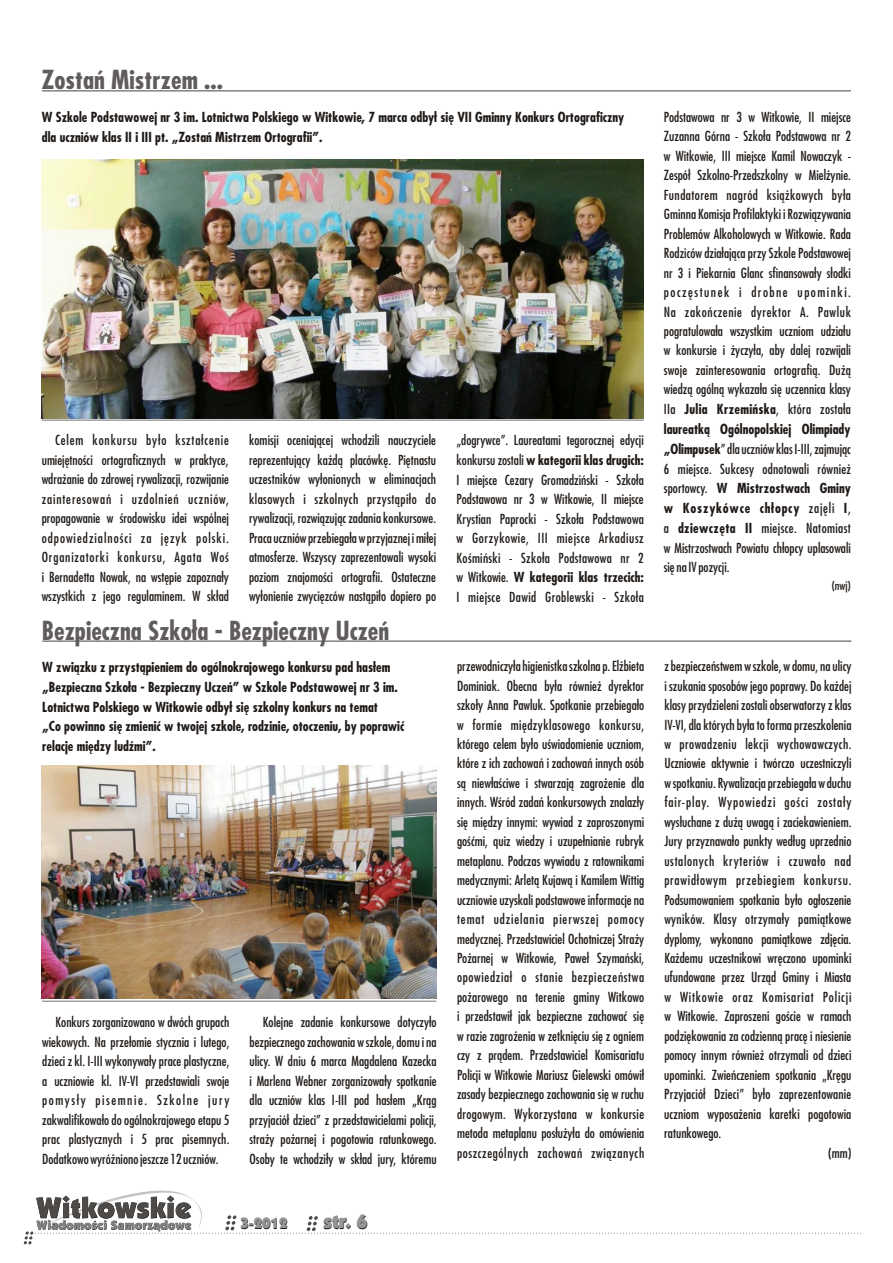
<style>
.page{position:relative;width:893px;height:1263px;background:#fff}
.page>*{position:absolute;margin:0;border:0;box-sizing:border-box;transform-origin:0 0}
.t1{font:700 25.5px "Fujiyama";color:#615c5c}
.t2{font:900 19.5px "Kabel IT Cby BT";color:#1f1a17}
.t3{font:900 15px "Kabel IT Cby BT";color:#1f1a17}
.t4{font:13.5px/19.5px "Fujiyama";color:#1f1a17;text-align:justify}
.t5{font:700 13.5px/19.8px "Fujiyama";color:#1f1a17}
.t6{font:13.5px "Fujiyama";letter-spacing:.03em;color:#1f1a17}
.t7{font:13.5px "Fujiyama";letter-spacing:.065em;color:#1f1a17}
.t8{font:13.5px "Fujiyama";letter-spacing:.02em;color:#1f1a17}
.t9{font:13.5px "Fujiyama";letter-spacing:.055em;color:#1f1a17}
.t10{font:13.5px "Fujiyama";letter-spacing:.05em;color:#1f1a17}
.t11{font:13.5px "Fujiyama";letter-spacing:.06em;color:#1f1a17}
.t12{font:12px "Fujiyama";color:#1f1a17}
.s1{font-weight:700}
</style>
<div class="page">
<svg style="left:24px;top:1190px;width:837px;height:54px"></svg>
<hr style="left:42px;top:90px;width:809px;height:2px;background:#828282">
<hr style="left:42px;top:420px;width:602px;height:1px;background:#737070">
<img style="left:42px;top:159px;width:602px;height:260px">
<hr style="left:42px;top:640px;width:809px;height:2px;background:#828282">
<hr style="left:42px;top:1001px;width:394px;height:1px;background:#737070">
<img style="left:42px;top:766px;width:394px;height:233px">
<h1 class="t1" style="left:42px;top:70px;width:183px">Zostań Mistrzem ...</h1>
<p class="t5" style="left:42px;top:109px;width:584px">W Szkole Podstawowej nr 3 im. Lotnictwa Polskiego w Witkowie, 7 marca odbył się VII Gminny Konkurs Ortograficzny dla uczniów klas II i III pt. „Zostań Mistrzem Ortografii”.</p>
<p class="t4" style="left:42px;top:432px;width:189px;text-indent:13px">Celem konkursu było kształcenie umiejętności ortograficznych w praktyce, wdrażanie do zdrowej rywalizacji, rozwijanie zainteresowań i uzdolnień uczniów, propagowanie w środowisku idei wspólnej odpowiedzialności za język polski.<br>Organizatorki konkursu, Agata Woś i Bernadetta Nowak, na wstępie zapoznały wszystkich z jego regulaminem. W skład</p>
<p class="t4" style="left:249px;top:432px;width:189px">komisji oceniającej wchodzili nauczyciele reprezentujący każdą placówkę. Piętnastu uczestników wyłonionych w eliminacjach klasowych i szkolnych przystąpiło do rywalizacji, rozwiązując zadania konkursowe.<br>Praca uczniów przebiegała w przyjaznej i miłej atmosferze. Wszyscy zaprezentowali wysoki poziom znajomości ortografii. Ostateczne wyłonienie zwycięzców nastąpiło dopiero po</p>
<p class="t4" style="left:457px;top:432px;width:189px">„dogrywce”. Laureatami tegorocznej edycji konkursu zostali <span class="s1">w kategorii klas drugich:<br></span>I miejsce Cezary Gromadziński - Szkoła Podstawowa nr 3 w Witkowie, II miejsce Krystian Paprocki - Szkoła Podstawowa w Gorzykowie, III miejsce Arkadiusz Kośmiński - Szkoła Podstawowa nr 2 w Witkowie. <span class="s1">W kategorii klas trzecich:<br></span>I miejsce Dawid Groblewski - Szkoła</p>
<p class="t4" style="left:664px;top:108px;width:189px">Podstawowa nr 3 w Witkowie, II miejsce Zuzanna Górna - Szkoła Podstawowa nr 2 w Witkowie, III miejsce Kamil Nowaczyk - Zespół Szkolno-Przedszkolny w Mielżynie.<br>Fundatorem nagród książkowych była Gminna Komisja Profilaktyki i Rozwiązywania Problemów Alkoholowych w Witkowie. Rada Rodziców działająca przy Szkole Podstawowej nr 3 i Piekarnia Glanc sfinansowały słodki poczęstunek i drobne upominki.<br>Na zakończenie dyrektor A. Pawluk pogratulowała wszystkim uczniom udziału w konkursie i życzyła, aby dalej rozwijali swoje zainteresowania ortografią. Dużą wiedzą ogólną wykazała się uczennica klasy IIa <span class="s1">Julia Krzemińska</span>, która została <span class="s1">laureatką Ogólnopolskiej Olimpiady „Olimpusek</span>” dla uczniów klas I-III, zajmując 6 miejsce. Sukcesy odnotowali również sportowcy. <span class="s1">W Mistrzostwach Gminy w Koszykówce chłopcy</span> zajęli <span class="s1">I</span>, a <span class="s1">dziewczęta II</span> miejsce. Natomiast w Mistrzostwach Powiatu chłopcy uplasowali się na IV pozycji.</p>
<p class="t12" style="left:832px;top:581px;width:21px">(nwj)</p>
<h1 class="t1" style="left:42px;top:620px;width:349px">Bezpieczna Szkoła - Bezpieczny Uczeń</h1>
<p class="t5" style="left:42px;top:659px;width:363px">W związku z przystąpieniem do ogólnokrajowego konkursu pad hasłem „Bezpieczna Szkoła - Bezpieczny Uczeń” w Szkole Podstawowej nr 3 im.<br>Lotnictwa Polskiego w Witkowie odbył się szkolny konkurs na temat<br>„Co powinno się zmienić w twojej szkole, rodzinie, otoczeniu, by poprawić relacje między ludźmi”.</p>
<p class="t4" style="left:42px;top:1014px;width:189px;text-indent:13px">Konkurs zorganizowano w dwóch grupach wiekowych. Na przełomie stycznia i lutego, dzieci z kl. I-III wykonywały prace plastyczne, a uczniowie kl. IV-VI przedstawiali swoje pomysły pisemnie. Szkolne jury zakwalifikowało do ogólnokrajowego etapu 5 prac plastycznych i 5 prac pisemnych.<br>Dodatkowo wyróżniono jeszcze 12 uczniów.</p>
<p class="t4" style="left:250px;top:1014px;width:189px;text-indent:13px">Kolejne zadanie konkursowe dotyczyło bezpiecznego zachowania w szkole, domu i na ulicy. W dniu 6 marca Magdalena Kazecka i Marlena Webner zorganizowały spotkanie dla uczniów klas I-III pod hasłem „Krąg przyjaciół dzieci” z przedstawicielami policji, straży pożarnej i pogotowia ratunkowego.<br>Osoby te wchodziły w skład jury, któremu</p>
<p class="t3" style="left:241px;top:1218px;width:49px">3-2012</p>
<h2 class="t2" style="left:324px;top:1214px;width:46px">str. 6</h2>
<p class="t4" style="left:457px;top:657px;width:189px">przewodniczyła higienistka szkolna p. Elżbieta Dominiak. Obecna była również dyrektor szkoły Anna Pawluk. Spotkanie przebiegało w formie międzyklasowego konkursu, którego celem było uświadomienie uczniom, które z ich zachowań i zachowań innych osób są niewłaściwe i stwarzają zagrożenie dla innych. Wśród zadań konkursowych znalazły się między innymi: wywiad z zaproszonymi gośćmi, quiz wiedzy i uzupełnianie rubryk metaplanu. Podczas wywiadu z ratownikami medycznymi: Arletą Kujawą i Kamilem Wittig uczniowie uzyskali podstawowe informacje na temat udzielania pierwszej pomocy medycznej. Przedstawiciel Ochotniczej Straży Pożarnej w Witkowie, Paweł Szymański, opowiedział o stanie bezpieczeństwa pożarowego na terenie gminy Witkowo i przedstawił jak bezpieczne zachować się w razie zagrożenia w zetknięciu się z ogniem czy z prądem. Przedstawiciel Komisariatu Policji w Witkowie Mariusz Gielewski omówił zasady bezpiecznego zachowania się w ruchu drogowym. Wykorzystana w konkursie metoda metaplanu posłużyła do omówienia poszczególnych zachowań związanych</p>
<p class="t4" style="left:664px;top:657px;width:189px">zbezpieczeństwem w szkole, w domu, na ulicy</p>
<p class="t4" style="left:664px;top:677px;width:189px">i szukania sposobów jego poprawy. Do każdej</p>
<p class="t4" style="left:664px;top:696px;width:189px">klasy przydzieleni zostali obserwatorzy z klas</p>
<p class="t4" style="left:664px;top:716px;width:189px">IV-VI, dla których była to forma przeszkolenia</p>
<p class="t6" style="left:664px;top:738px;width:189px">w prowadzeniu lekcji wychowawczych.</p>
<p class="t4" style="left:664px;top:755px;width:189px">Uczniowie aktywnie i twórczo uczestniczyli</p>
<p class="t4" style="left:664px;top:774px;width:189px">w spotkaniu. Rywalizacja przebiegała w duchu</p>
<p class="t7" style="left:664px;top:797px;width:189px">fair-play. Wypowiedzi gości zostały</p>
<p class="t4" style="left:664px;top:813px;width:189px">wysłuchane z dużą uwagą i zaciekawieniem.</p>
<p class="t4" style="left:664px;top:833px;width:189px">Jury przyznawało punkty według uprzednio</p>
<p class="t10" style="left:664px;top:855px;width:189px">ustalonych kryteriów i czuwało nad</p>
<p class="t9" style="left:664px;top:874px;width:189px">prawidłowym przebiegiem konkursu.</p>
<p class="t4" style="left:664px;top:891px;width:189px">Podsumowaniem spotkania było ogłoszenie</p>
<p class="t8" style="left:664px;top:913px;width:189px">wyników. Klasy otrzymały pamiątkowe</p>
<p class="t4" style="left:664px;top:930px;width:189px">dyplomy, wykonano pamiątkowe zdjęcia.</p>
<p class="t4" style="left:664px;top:949px;width:189px">Każdemu uczestnikowi wręczono upominki</p>
<p class="t4" style="left:664px;top:969px;width:189px">ufundowane przez Urząd Gminy i Miasta</p>
<p class="t11" style="left:664px;top:991px;width:189px">w Witkowie oraz Komisariat Policji</p>
<p class="t4" style="left:664px;top:1008px;width:189px">w Witkowie. Zaproszeni goście w ramach</p>
<p class="t4" style="left:664px;top:1027px;width:189px">podziękowania za codzienną pracę i niesienie</p>
<p class="t4" style="left:664px;top:1047px;width:189px">pomocy innym również otrzymali od dzieci</p>
<p class="t4" style="left:664px;top:1066px;width:189px">upominki. Zwieńczeniem spotkania „Kręgu</p>
<p class="t4" style="left:664px;top:1085px;width:189px">Przyjaciół Dzieci” było zaprezentowanie</p>
<p class="t4" style="left:664px;top:1105px;width:189px">uczniom wyposażenia karetki pogotowia</p>
<p class="t4" style="left:664px;top:1124px;width:59px">ratunkowego.</p>
<p class="t4" style="left:828px;top:1144px;width:25px">(mm)</p>
</div>
